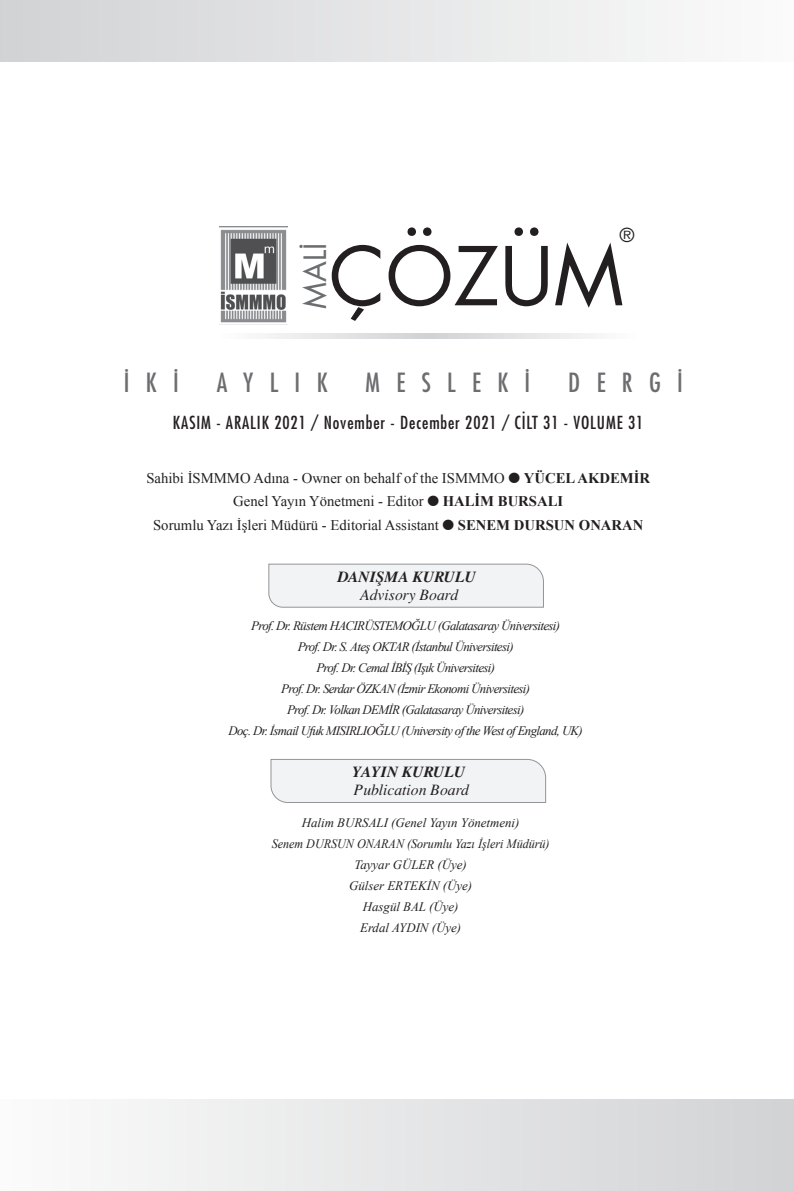
<style>
.page{position:relative;width:794px;height:1191px;background:#fff}
.page>*{position:absolute;margin:0;border:0;box-sizing:border-box;transform-origin:0 0}
.t1{font:78.75px "Futura Book Tr";color:#231f20}
.t2{font:29.93px "Futura Book Tr";color:#6c6d70}
.t3{font:25.72px "Futura Cond Nr Tr";letter-spacing:.635em;color:#6c6d70}
.t4{font:18.9px "Futura Cond Nr Tr";color:#231f20}
.t5{font:condensed 17.5px "Futura Std";letter-spacing:.05em;color:#231f20}
.t6{font:15.58px "Times Italic Tr";color:#231f20}
.t7{font:15.58px "Times Bold Italic Tr";color:#231f20}
.t8{font:14.7px "Times New Roman";color:#231f20}
.t9{font:italic 12.95px "Times New Roman";letter-spacing:-.05em;color:#231f20}
.t10{font:italic 12.95px "Times New Roman";color:#231f20}
.t11{font:italic 12.95px "Times New Roman";color:#231f20;scale:.94 1}
.s1{font-family:"Futura Cond Nr Tr";font-stretch:normal}
.s2{font-weight:700}
</style>
<div class="page">
<div style="left:0;top:0;width:794px;height:62px;background:linear-gradient(to right,#d1d2d4,#fbfbfb)"></div>
<svg style="left:268px;top:563px;width:276px;height:45px"></svg>
<div style="left:270px;top:759px;width:276px;height:44px;background:#f2f3f4"></div>
<img style="left:219px;top:226px;width:69px;height:97px">
<svg style="left:264px;top:333px;width:330px;height:6px;fill:#e3e3e4"></svg>
<div style="left:0;top:1099px;width:794px;height:92px;background:linear-gradient(to right,#fbfbfb,#d2d3d4)"></div>
<p class="t1" style="left:329px;top:222px;width:296px">ÇÖZÜM</p>
<p class="t4" style="left:619px;top:223px;width:17px">®</p>
<p class="t2" style="left:295px;top:309px;width:68px;rotate:-90deg">MALİ</p>
<p class="t3" style="left:124px;top:366px;width:57px">İKİ</p>
<p class="t3" style="left:217px;top:366px;width:112px">AYLIK</p>
<p class="t3" style="left:365px;top:366px;width:166px">MESLEKİ</p>
<p class="t3" style="left:568px;top:366px;width:116px">DERGİ</p>
<p class="t5" style="left:173px;top:411px;width:472px">KASIM - ARALIK 2021 / <span class="s1">November - December 2021 /</span> CİLT 31 - VOLUME 31</p>
<p class="t8" style="left:146px;top:468px;width:505px">Sahibi İSMMMO Adına - Owner on behalf of the ISMMMO ● <span class="s2">YÜCEL AKDEMİR</span></p>
<p class="t8" style="left:233px;top:491px;width:331px">Genel Yayın Yönetmeni - Editor ● <span class="s2">HALİM BURSALI</span></p>
<p class="t8" style="left:153px;top:515px;width:492px">Sorumlu Yazı İşleri Müdürü - Editorial Assistant ● <span class="s2">SENEM DURSUN ONARAN</span></p>
<p class="t7" style="left:337px;top:567px;width:140px">DANIŞMA KURULU</p>
<p class="t6" style="left:360px;top:585px;width:100px">Advisory Board</p>
<p class="t9" style="left:251px;top:617px;width:310px">Prof. Dr. Rüstem HACIRÜSTEMOĞLU (Galatasaray Üniversitesi)</p>
<p class="t9" style="left:298px;top:638px;width:217px">Prof. Dr. S. Ateş OKTAR (İstanbul Üniversitesi)</p>
<p class="t9" style="left:316px;top:659px;width:180px">Prof. Dr. Cemal İBİŞ (Işık Üniversitesi)</p>
<p class="t9" style="left:281px;top:680px;width:250px">Prof. Dr. Serdar ÖZKAN (İzmir Ekonomi Üniversitesi)</p>
<p class="t9" style="left:287px;top:701px;width:239px">Prof. Dr. Volkan DEMİR (Galatasaray Üniversitesi)</p>
<p class="t9" style="left:228px;top:722px;width:356px">Doç. Dr. İsmail Ufuk MISIRLIOĞLU (University of the West of England, UK)</p>
<p class="t7" style="left:352px;top:763px;width:114px">YAYIN KURULU</p>
<p class="t6" style="left:354px;top:781px;width:117px">Publication Board</p>
<p class="t10" style="left:302px;top:813px;width:219px">Halim BURSALI (Genel Yayın Yönetmeni)</p>
<p class="t11" style="left:272px;top:834px;width:297px">Senem DURSUN ONARAN (Sorumlu Yazı İşleri Müdürü)</p>
<p class="t10" style="left:354px;top:855px;width:114px">Tayyar GÜLER (Üye)</p>
<p class="t10" style="left:349px;top:876px;width:124px">Gülser ERTEKİN (Üye)</p>
<p class="t10" style="left:363px;top:897px;width:97px">Hasgül BAL (Üye)</p>
<p class="t10" style="left:360px;top:918px;width:102px">Erdal AYDIN (Üye)</p>
</div>
